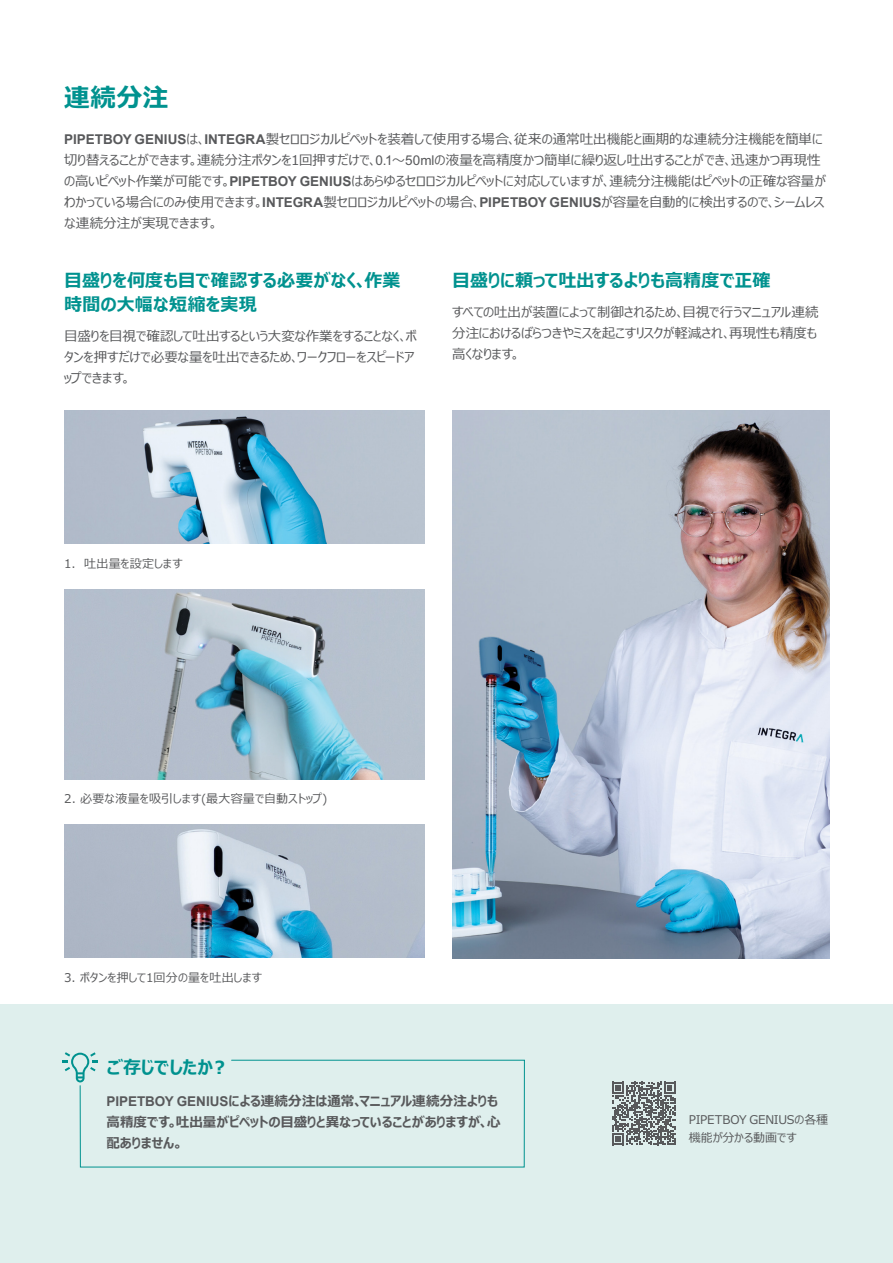
<style>
.page{position:relative;width:893px;height:1263px;background:#fff}
.page>*{position:absolute;margin:0;border:0;box-sizing:border-box;transform-origin:0 0}
.t1{font:700 25.5px "Meiryo UI";color:#00928f}
.t2{font:700 18px/24px "Meiryo UI";color:#00928f}
.t3{font:13.5px/21px "Meiryo UI";letter-spacing:-.005em;color:#58595b}
.t4{font:700 13.5px/21px "Meiryo UI";letter-spacing:-.005em;color:#58595b}
.t5{font:12px/18px "Meiryo UI";color:#58595b}
.s1{font-family:"Arial";font-weight:700}
.s2{font-family:"Arial"}
</style>
<div class="page">
<div style="left:0;top:1005px;width:893px;height:258px;background:#dfefed"></div>
<svg style="left:612px;top:1082px;width:64px;height:63px"></svg>
<img style="left:64px;top:410px;width:360px;height:134px">
<img style="left:64px;top:589px;width:360px;height:190px">
<img style="left:64px;top:824px;width:360px;height:134px">
<img style="left:452px;top:410px;width:377px;height:548px">
<svg style="left:63px;top:1052px;width:33px;height:30px"></svg>
<svg style="left:79px;top:1059px;width:446px;height:109px"></svg>
<h1 class="t1" style="left:64px;top:80px;width:106px">連続分注</h1>
<p class="t3" style="left:64px;top:129px;width:763px"><span class="s1">PIPETBOY GENIUS</span>は、<span class="s1">INTEGRA</span>製セロロジカルピペットを装着して使用する場合、従来の通常吐出機能と画期的な連続分注機能を簡単に切り替えることができます。連続分注ボタンを1回押すだけで、<span class="s2">0.1</span>～<span class="s2">50ml</span>の液量を高精度かつ簡単に繰り返し吐出することができ、迅速かつ再現性の高いピペット作業が可能です。<span class="s1">PIPETBOY GENIUS</span>はあらゆるセロロジカルピペットに対応していますが、連続分注機能はピペットの正確な容量がわかっている場合にのみ使用できます。<span class="s1">INTEGRA</span>製セロロジカルピペットの場合、<span class="s1">PIPETBOY GENIUS</span>が容量を自動的に検出するので、シームレスな連続分注が実現できます。</p>
<h2 class="t2" style="left:64px;top:270px;width:338px">目盛りを何度も目で確認する必要がなく、作業時間の大幅な短縮を実現</h2>
<p class="t3" style="left:64px;top:326px;width:354px">目盛りを目視で確認して吐出するという大変な作業をすることなく、ボタンを押すだけで必要な量を吐出できるため、ワークフローをスピードアップできます。</p>
<h2 class="t2" style="left:452px;top:270px;width:320px">目盛りに頼って吐出するよりも高精度で正確</h2>
<p class="t3" style="left:452px;top:302px;width:368px">すべての吐出が装置によって制御されるため、目視で行うマニュアル連続分注におけるばらつきやミスを起こすリスクが軽減され、再現性も精度も高くなります。</p>
<p class="t5" style="left:64px;top:555px;width:120px">1. 吐出量を設定します</p>
<p class="t5" style="left:64px;top:790px;width:265px">2. 必要な液量を吸引します(最大容量で自動ストップ)</p>
<p class="t5" style="left:64px;top:969px;width:199px">3. ボタンを押して1回分の量を吐出します</p>
<h2 class="t2" style="left:106px;top:1056px;width:124px">ご存じでしたか？</h2>
<p class="t4" style="left:106px;top:1091px;width:396px"><span class="s2">PIPETBOY GENIUS</span>による連続分注は通常、マニュアル連続分注よりも高精度です。吐出量がピペットの目盛りと異なっていることがありますが、心配ありません。</p>
<p class="t5" style="left:689px;top:1111px;width:141px">PIPETBOY GENIUSの各種機能が分かる動画です</p>
</div>
